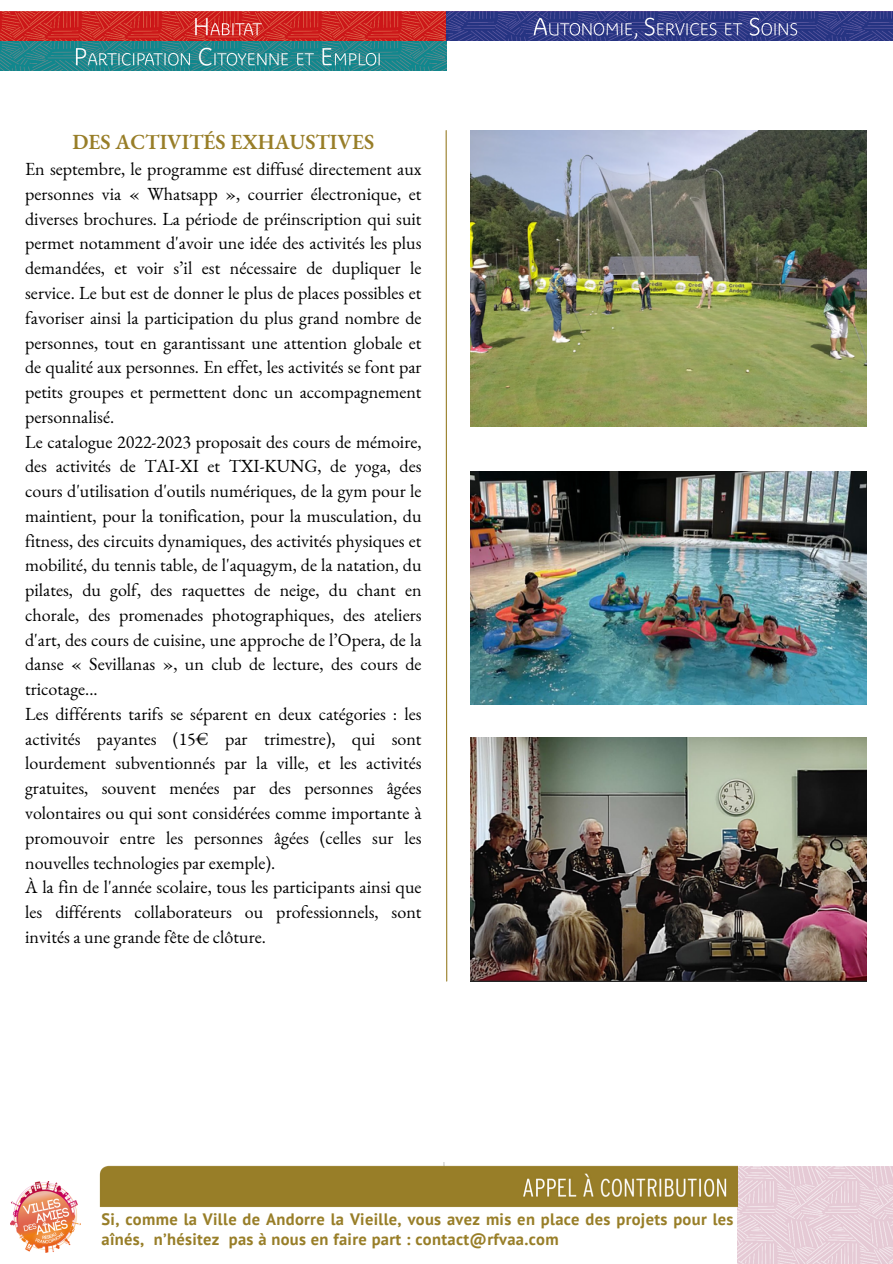
<style>
.page{position:relative;width:893px;height:1264px;background:#fff}
.page>*{position:absolute;margin:0;border:0;box-sizing:border-box;transform-origin:0 0}
.t1{font:600 21px "EB Garamond";color:#987e28}
.t2{font:18px/24.8px "EB Garamond";color:#000;text-align:justify}
.t3{font:700 16.5px/20.2px "PT Sans";letter-spacing:.02em;color:#987e28}
</style>
<div class="page">
<img style="left:470px;top:130px;width:396px;height:296px">
<img style="left:0;top:12px;width:447px;height:58px">
<img style="left:446px;top:12px;width:446px;height:29px">
<svg style="left:445px;top:130px;width:3px;height:852px"></svg>
<img style="left:737px;top:1166px;width:155px;height:97px">
<img style="left:99px;top:1162px;width:638px;height:45px">
<img style="left:11px;top:1181px;width:70px;height:71px">
<img style="left:470px;top:471px;width:396px;height:233px">
<img style="left:470px;top:737px;width:396px;height:244px">
<p class="t1" style="left:72px;top:128px;width:303px">DES ACTIVITÉS EXHAUSTIVES</p>
<p class="t2" style="left:25px;top:156px;width:398px">En septembre, le programme est diffusé directement aux personnes via « Whatsapp », courrier électronique, et diverses brochures. La période de préinscription qui suit permet notamment d'avoir une idée des activités les plus demandées, et voir s’il est nécessaire de dupliquer le service. Le but est de donner le plus de places possibles et favoriser ainsi la participation du plus grand nombre de personnes, tout en garantissant une attention globale et de qualité aux personnes. En effet, les activités se font par petits groupes et permettent donc un accompagnement personnalisé.</p>
<p class="t2" style="left:25px;top:429px;width:398px">Le catalogue 2022-2023 proposait des cours de mémoire, des activités de TAI-XI et TXI-KUNG, de yoga, des cours d'utilisation d'outils numériques, de la gym pour le maintient, pour la tonification, pour la musculation, du fitness, des circuits dynamiques, des activités physiques et mobilité, du tennis table, de l'aquagym, de la natation, du pilates, du golf, des raquettes de neige, du chant en chorale, des promenades photographiques, des ateliers d'art, des cours de cuisine, une approche de l’Opera, de la danse « Sevillanas », un club de lecture, des cours de tricotage...</p>
<p class="t2" style="left:25px;top:701px;width:398px">Les différents tarifs se séparent en deux catégories : les activités payantes (15€ par trimestre), qui sont lourdement subventionnés par la ville, et les activités gratuites, souvent menées par des personnes âgées volontaires ou qui sont considérées comme importante à promouvoir entre les personnes âgées (celles sur les nouvelles technologies par exemple).</p>
<p class="t2" style="left:25px;top:874px;width:398px">À la fin de l'année scolaire, tous les participants ainsi que les différents collaborateurs ou professionnels, sont invités a une grande fête de clôture.</p>
<p class="t3" style="left:102px;top:1208px;width:633px">Si, comme la Ville de Andorre la Vieille, vous avez mis en place des projets pour les aînés, n’hésitez pas à nous en faire part : contact@rfvaa.com</p>
</div>
